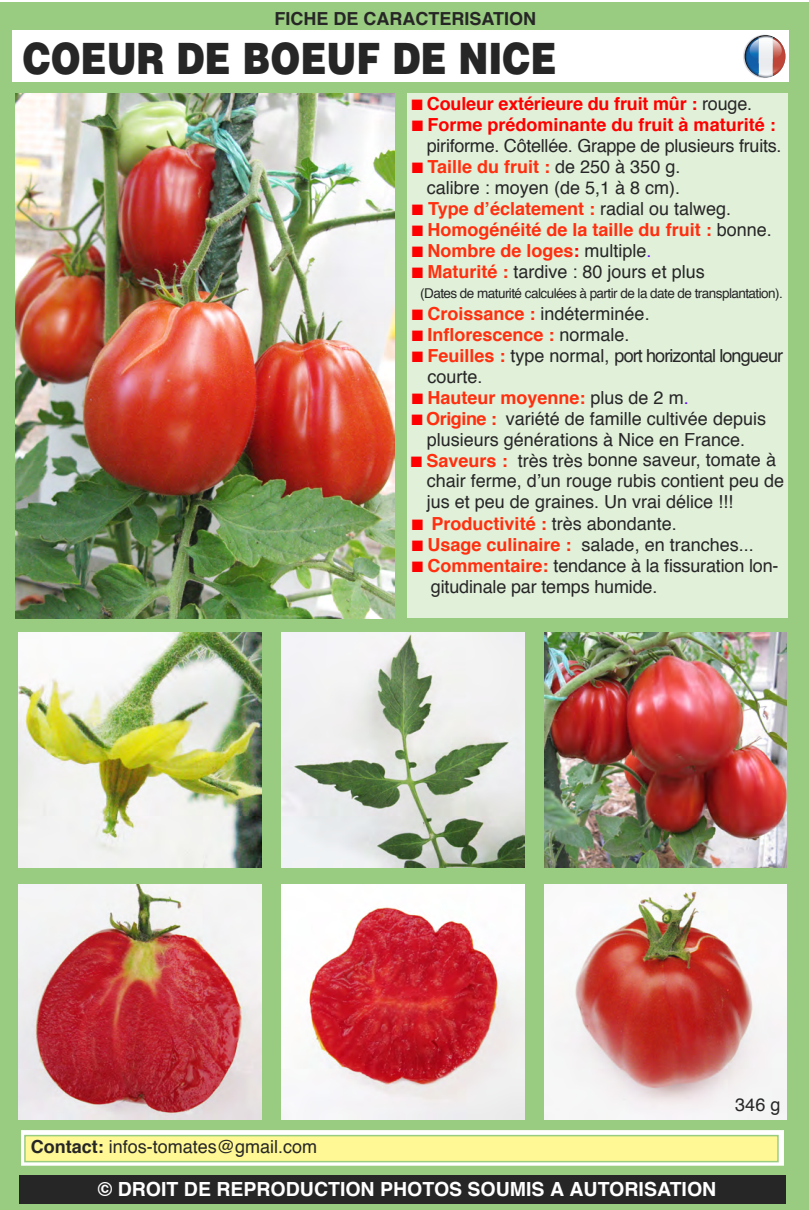
<style>
.page{position:relative;width:809px;height:1210px;background:#fff}
.page>*{position:absolute;margin:0;border:0;box-sizing:border-box;transform-origin:0 0}
.t1{font:900 43.2px "Helvetica";color:#272627;scale:.83 1}
.t2{font:700 19.5px "Helvetica";color:#fff}
.t3{font:18px/21px "Helvetica";color:#272627}
.t4{font:700 18px "Helvetica";color:#ff2f0f}
.t5{font:18px/21px "Helvetica";letter-spacing:-.05em;color:#272627}
.t6{font:700 18px "Helvetica";letter-spacing:-.01em;color:#f00}
.t7{font:700 18px "Helvetica";color:#272627}
.t8{font:13.5px "Helvetica";letter-spacing:-.04em;color:#272627}
.s1{font-weight:400;color:#272627}
.s2{color:#f00}
.s3{font-weight:700;color:#f00}
.s4{font-weight:700;color:#ff2f0f}
.s5{font-weight:400;color:#5f00ff}
.s6{font-weight:700}
</style>
<div class="page">
<div style="left:0;top:3px;width:808px;height:1207px;background:#99cc80"></div>
<div style="left:12px;top:31px;width:776px;height:51px;background:#fff"></div>
<div style="left:19px;top:1175px;width:766px;height:29px;background:#272627"></div>
<img style="left:16px;top:93px;width:378px;height:526px">
<img style="left:19px;top:632px;width:242px;height:235px">
<img style="left:281px;top:632px;width:243px;height:235px">
<img style="left:19px;top:885px;width:242px;height:235px">
<img style="left:281px;top:885px;width:243px;height:234px">
<img style="left:544px;top:632px;width:242px;height:235px">
<img style="left:544px;top:885px;width:242px;height:235px">
<svg style="left:742px;top:35px;width:43px;height:43px"></svg>
<svg style="left:744px;top:35px;width:41px;height:42px"></svg>
<svg style="left:23px;top:1132px;width:759px;height:32px;background:#f3f9f1"></svg>
<div style="left:20px;top:1129px;width:765px;height:38px;border:2px solid #99cc80"></div>
<div style="left:26px;top:1136px;width:751px;height:25px;background:#fff894"></div>
<div style="left:24px;top:1135px;width:754px;height:27px;border:2px solid #99cc80"></div>
<div style="left:407px;top:93px;width:380px;height:524px;background:#e0f0d9"></div>
<p class="t7" style="left:274px;top:11px;width:263px">FICHE DE CARACTERISATION</p>
<h1 class="t1" style="left:23px;top:34px;width:644px">COEUR DE BOEUF DE NICE</h1>
<p class="t6" style="left:411px;top:96px;width:342px">■ Couleur extérieure du fruit mûr : <span class="s1">rouge.</span></p>
<p class="t3" style="left:427px;top:115px;width:356px;text-indent:-15px"><span class="s2">■</span> <span class="s3">Forme prédominante du fruit à maturité : </span>piriforme. Côtellée. Grappe de plusieurs fruits.</p>
<p class="t3" style="left:412px;top:157px;width:270px;text-align:right"><span class="s2">■</span> <span class="s4">Taille du fruit :</span> de 250 à 350 g. calibre : moyen (de 5,1 à 8 cm).</p>
<p class="t4" style="left:412px;top:201px;width:321px"><span class="s2">■</span> Type d’éclatement : <span class="s1">radial ou talweg.</span></p>
<p class="t4" style="left:412px;top:222px;width:361px"><span class="s2">■</span> Homogénéité de la taille du fruit : <span class="s1">bonne.</span></p>
<p class="t4" style="left:412px;top:243px;width:241px"><span class="s2">■</span> Nombre de loges<span class="s2">:</span> <span class="s1">multiple</span><span class="s5">.</span></p>
<p class="t3" style="left:412px;top:262px;width:294px"><span class="s2">■</span> <span class="s4">Maturité :</span> tardive : 80 jours et plus</p>
<p class="t8" style="left:420px;top:288px;width:364px">(Dates de maturité calculées à partir de la date de transplantation).</p>
<p class="t3" style="left:412px;top:304px;width:239px"><span class="s2">■</span> <span class="s4">Croissance :</span> indéterminée.</p>
<p class="t4" style="left:412px;top:327px;width:219px"><span class="s2">■</span> Inflorescence : <span class="s1">normale.</span></p>
<p class="t5" style="left:427px;top:346px;width:357px;text-indent:-15px"><span class="s2">■</span> <span class="s4">Feuilles :</span> type normal, port horizontal longueur courte.</p>
<p class="t4" style="left:412px;top:390px;width:278px"><span class="s2">■</span> Hauteur moyenne: <span class="s1">plus de 2 m</span><span class="s5">.</span></p>
<p class="t3" style="left:411px;top:409px;width:356px;text-align:center"><span class="s2">■</span> <span class="s4">Origine :</span> variété de famille cultivée depuis plusieurs générations à Nice en France.</p>
<p class="t3" style="left:427px;top:451px;width:359px;text-indent:-16px"><span class="s2">■</span> <span class="s4">Saveurs :</span> très très bonne saveur, tomate à chair ferme, d’un rouge rubis contient peu de jus et peu de graines. Un vrai délice !!!</p>
<p class="t3" style="left:412px;top:514px;width:266px"><span class="s2">■</span> <span class="s4">Productivité :</span> très abondante.</p>
<p class="t3" style="left:412px;top:535px;width:343px"><span class="s2">■</span> <span class="s4">Usage culinaire :</span> salade, en tranches...</p>
<p class="t3" style="left:431px;top:557px;width:349px;text-indent:-19px"><span class="s2">■</span> <span class="s4">Commentaire:</span> tendance à la fissuration lon&shy;gitudinale par temps humide.</p>
<p class="t3" style="left:31px;top:1137px;width:288px"><span class="s6">Contact:</span> infos-tomates@gmail.com</p>
<p class="t2" style="left:98px;top:1181px;width:619px">© DROIT DE REPRODUCTION PHOTOS SOUMIS A AUTORISATION</p>
<p class="t3" style="left:735px;top:1096px;width:47px">346 g</p>
</div>
